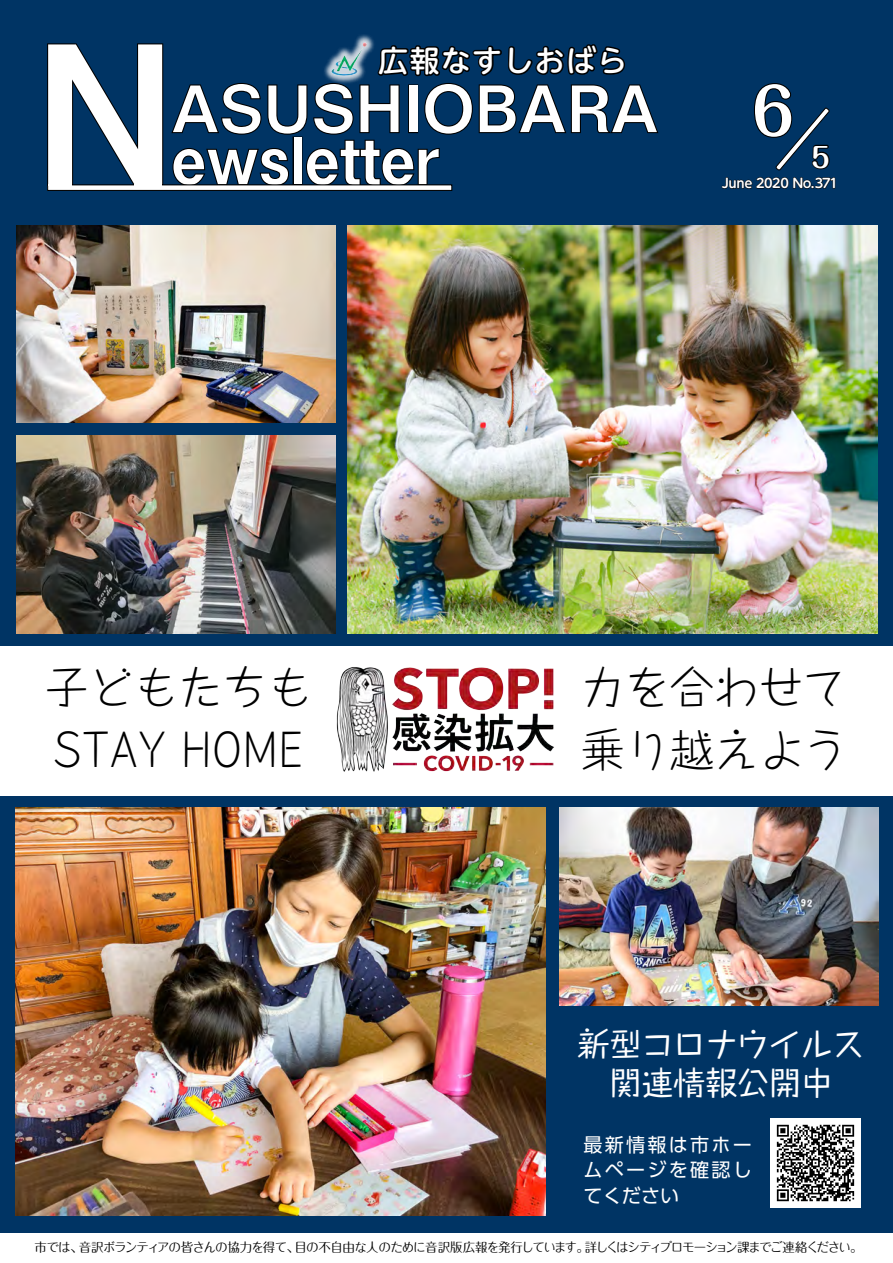
<style>
.page{position:relative;width:893px;height:1263px;background:#fff}
.page>*{position:absolute;margin:0;border:0;box-sizing:border-box;transform-origin:0 0}
.t1{font:700 191.4px "Mi Go MB1 Std De";color:#fff}
.t2{font:700 63.75px "Mi Go MB1 Std De";color:#fff}
.t3{font:700 63.75px "Maru Fo Pro";color:#fff;scale:.9 1}
.t4{font:300 44.7px/63.8px "Taka Hand Std";color:#000}
.t5{font:500 31.95px/39.3px "Taka Hand Std";color:#fff;text-align:center}
.t6{font:500 29.7px "UD Shin M Go Pro";letter-spacing:.05em;color:#fff}
.t7{font:700 27.6px "Maru Fo Pro";color:#fff;scale:.9 1}
.t8{font:19.2px/25.5px "UD Shin Go Pro";letter-spacing:.115em;color:#fff;text-align:justify}
.t9{font:12.75px "Maru Fo Pro";letter-spacing:-.08em;color:#000}
.t10{font:700 12.75px "UD Shin M Go Pro De";letter-spacing:-.03em;color:#fff}
</style>
<div class="page">
<div style="left:0;top:0;width:893px;height:645px;background:#003464"></div>
<div style="left:0;top:796px;width:893px;height:467px;background:#003464"></div>
<img style="left:336px;top:667px;width:218px;height:105px">
<img style="left:15px;top:808px;width:530px;height:408px">
<img style="left:560px;top:808px;width:319px;height:197px">
<img style="left:347px;top:225px;width:530px;height:409px">
<img style="left:17px;top:225px;width:319px;height:198px">
<img style="left:17px;top:435px;width:319px;height:198px">
<img style="left:771px;top:1118px;width:89px;height:89px">
<svg style="left:721px;top:177px;width:115px;height:12px"></svg>
<div style="left:0;top:1233px;width:893px;height:30px;background:#fff"></div>
<svg style="left:47px;top:34px;width:612px;height:157px"></svg>
<svg style="left:754px;top:83px;width:76px;height:87px"></svg>
<div style="left:35px;top:174px;width:51px;height:13px;background:#fff;opacity:.75"></div>
<div style="left:122px;top:174px;width:54px;height:13px;background:#fff;opacity:.75"></div>
<h1 class="t1" style="left:32px;top:-32px;width:147px">N</h1>
<h3 class="t6" style="left:379px;top:37px;width:250px">広報なすしおばら</h3>
<h2 class="t2" style="left:171px;top:60px;width:489px">ASUSHIOBARA</h2>
<h2 class="t3" style="left:752px;top:61px;width:49px">6</h2>
<h2 class="t2" style="left:171px;top:112px;width:270px">ewsletter</h2>
<h3 class="t7" style="left:811px;top:135px;width:22px">5</h3>
<p class="t10" style="left:722px;top:173px;width:118px">June 2020 No.371</p>
<h3 class="t4" style="left:45px;top:651px;width:269px">子どもたちも<br>STAY HOME</h3>
<h3 class="t4" style="left:580px;top:651px;width:269px">力を合わせて乗り越えよう</h3>
<h3 class="t5" style="left:578px;top:1021px;width:289px">新型コロナウイルス関連情報公開中</h3>
<h3 class="t8" style="left:584px;top:1131px;width:170px">最新情報は市ホームページを確認してください</h3>
<p class="t9" style="left:34px;top:1236px;width:830px">市では、音訳ボランティアの皆さんの協力を得て、目の不自由な人のために音訳版広報を発行しています。詳しくはシティプロモーション課までご連絡ください。</p>
</div>
